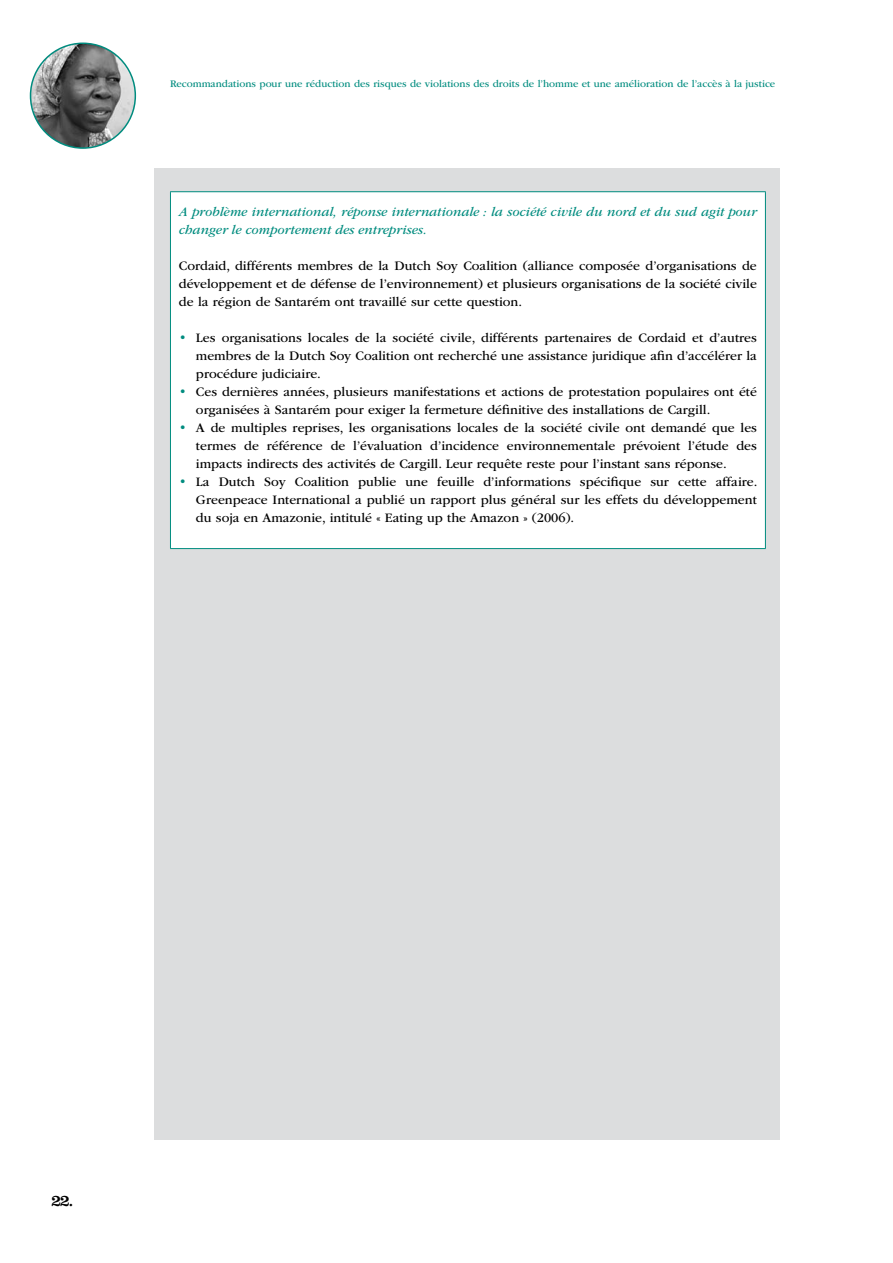
<style>
.page{position:relative;width:893px;height:1263px;background:#fff}
.page>*{position:absolute;margin:0;border:0;box-sizing:border-box;transform-origin:0 0}
.t1{font:16.5px "Clarendon LT Std";color:#000}
.t2{font:13.5px/18px "ITC Garamond Std";color:#000;text-align:justify}
.t3{font:italic 13.5px/18px "ITC Garamond Std";color:#008c7f}
.t4{font:13.5px "ITC Garamond Std";color:#008c7f}
.t5{font:10.5px "ITC Garamond Std";color:#008c7f}
</style>
<div class="page">
<img style="left:31px;top:43px;width:104px;height:105px;border-radius:50%">
<div style="left:30px;top:43px;width:106px;height:106px;border:2px solid #008c7f;border-radius:50%"></div>
<div style="left:154px;top:168px;width:626px;height:971px;background:#dcddde"></div>
<div style="left:170px;top:192px;width:595px;height:357px;background:#fff"></div>
<hr style="left:170px;top:191px;width:596px;height:1px;background:#008c7f">
<hr style="left:170px;top:192px;width:1px;height:356px;background:#008c7f">
<hr style="left:765px;top:192px;width:1px;height:356px;background:#008c7f">
<hr style="left:170px;top:548px;width:596px;height:1px;background:#008c7f">
<p class="t5" style="left:170px;top:78px;width:607px">Recommandations pour une réduction des risques de violations des droits de l’homme et une amélioration de l’accès à la justice</p>
<p class="t3" style="left:179px;top:203px;width:579px">A problème international, réponse internationale : la société civile du nord et du sud agit pour changer le comportement des entreprises.</p>
<p class="t2" style="left:179px;top:257px;width:579px">Cordaid, différents membres de la Dutch Soy Coalition (alliance composée d’organisations de développement et de défense de l’environnement) et plusieurs organisations de la société civile de la région de Santarém ont travaillé sur cette question.</p>
<p class="t2" style="left:196px;top:329px;width:563px;text-align:left">Les organisations locales de la société civile, différents partenaires de Cordaid et d’autres membres de la Dutch Soy Coalition ont recherché une assistance juridique afin d’accélérer la procédure judiciaire.<br>Ces dernières années, plusieurs manifestations et actions de protestation populaires ont été organisées à Santarém pour exiger la fermeture définitive des installations de Cargill.<br>A de multiples reprises, les organisations locales de la société civile ont demandé que les termes de référence de l’évaluation d’incidence environnementale prévoient l’étude des impacts indirects des activités de Cargill. Leur requête reste pour l’instant sans réponse.<br>La Dutch Soy Coalition publie une feuille d’informations spécifique sur cette affaire.<br>Greenpeace International a publié un rapport plus général sur les effets du développement du soja en Amazonie, intitulé « Eating up the Amazon » (2006).</p>
<p class="t4" style="left:179px;top:330px;width:10px">•</p>
<p class="t4" style="left:179px;top:384px;width:10px">•</p>
<p class="t4" style="left:179px;top:420px;width:10px">•</p>
<p class="t4" style="left:179px;top:474px;width:10px">•</p>
<p class="t1" style="left:51px;top:1191px;width:24px">22.</p>
</div>
